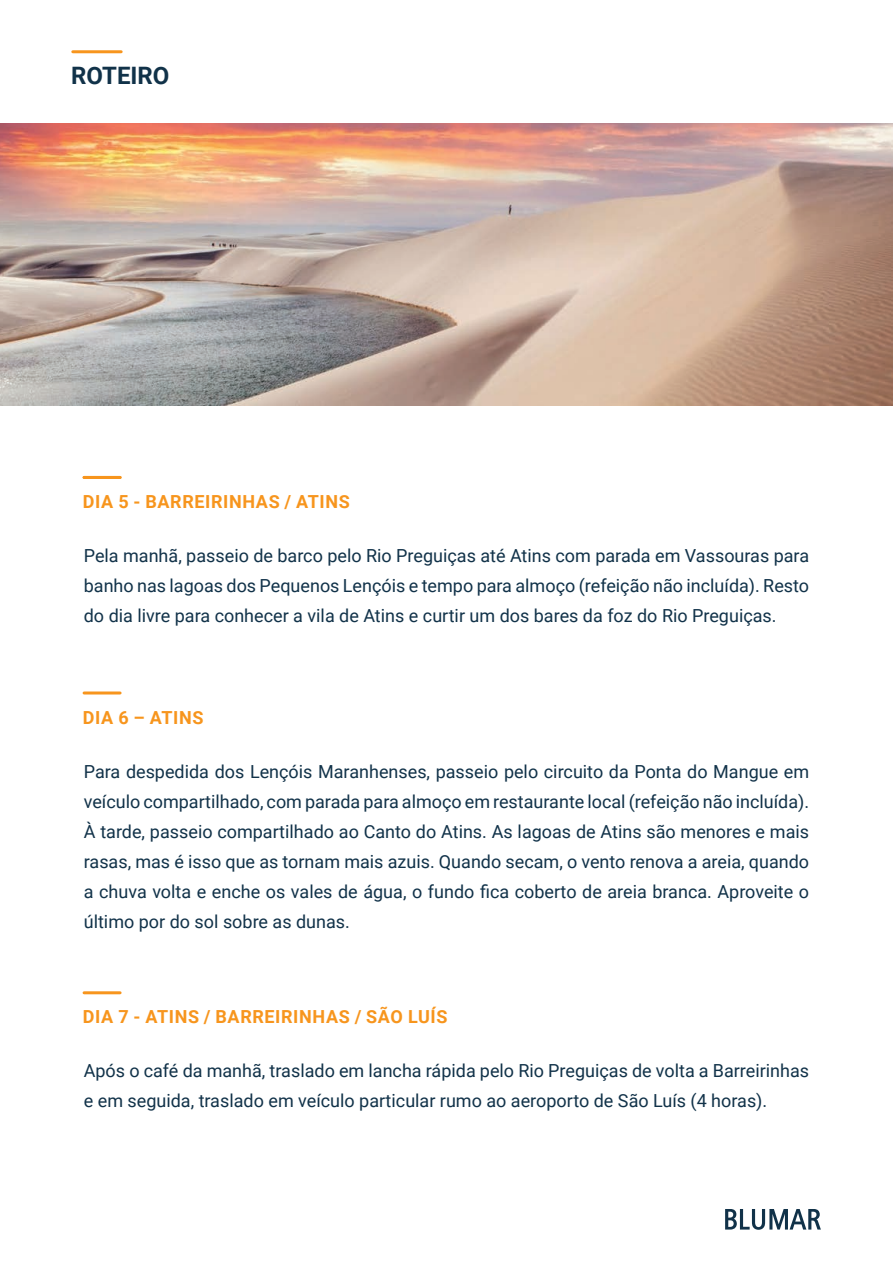
<style>
.page{position:relative;width:893px;height:1263px;background:#fff}
.page>*{position:absolute;margin:0;border:0;box-sizing:border-box;transform-origin:0 0}
.t1{font:700 24px "Roboto";color:#113249}
.t2{font:18px/30px "Roboto";color:#113249;text-align:justify}
.t3{font:700 18px "Roboto";letter-spacing:.035em;color:#f7951d}
</style>
<div class="page">
<svg style="left:725px;top:1209px;width:96px;height:21px"></svg>
<hr style="left:84px;top:691px;width:36px;height:3px;background:#f7951d">
<hr style="left:84px;top:991px;width:36px;height:3px;background:#f7951d">
<hr style="left:73px;top:50px;width:48px;height:3px;background:#f7951d">
<img style="left:0;top:123px;width:893px;height:283px">
<hr style="left:84px;top:476px;width:36px;height:3px;background:#f7951d">
<h1 class="t1" style="left:71px;top:59px;width:100px">ROTEIRO</h1>
<p class="t3" style="left:83px;top:489px;width:268px">DIA 5 - BARREIRINHAS / ATINS</p>
<p class="t2" style="left:84px;top:540px;width:727px">Pela manhã, passeio de barco pelo Rio Preguiças até Atins com parada em Vassouras para banho nas lagoas dos Pequenos Lençóis e tempo para almoço (refeição não incluída). Resto do dia livre para conhecer a vila de Atins e curtir um dos bares da foz do Rio Preguiças.</p>
<p class="t3" style="left:83px;top:704px;width:122px">DIA 6 – ATINS</p>
<p class="t2" style="left:84px;top:755px;width:727px">Para despedida dos Lençóis Maranhenses, passeio pelo circuito da Ponta do Mangue em veículo compartilhado, com parada para almoço em restaurante local (refeição não incluída).<br>À tarde, passeio compartilhado ao Canto do Atins. As lagoas de Atins são menores e mais rasas, mas é isso que as tornam mais azuis. Quando secam, o vento renova a areia, quando a chuva volta e enche os vales de água, o fundo fica coberto de areia branca. Aproveite o último por do sol sobre as dunas.</p>
<p class="t3" style="left:83px;top:1004px;width:366px">DIA 7 - ATINS / BARREIRINHAS / SÃO LUÍS</p>
<p class="t2" style="left:84px;top:1055px;width:727px">Após o café da manhã, traslado em lancha rápida pelo Rio Preguiças de volta a Barreirinhas e em seguida, traslado em veículo particular rumo ao aeroporto de São Luís (4 horas).</p>
</div>
